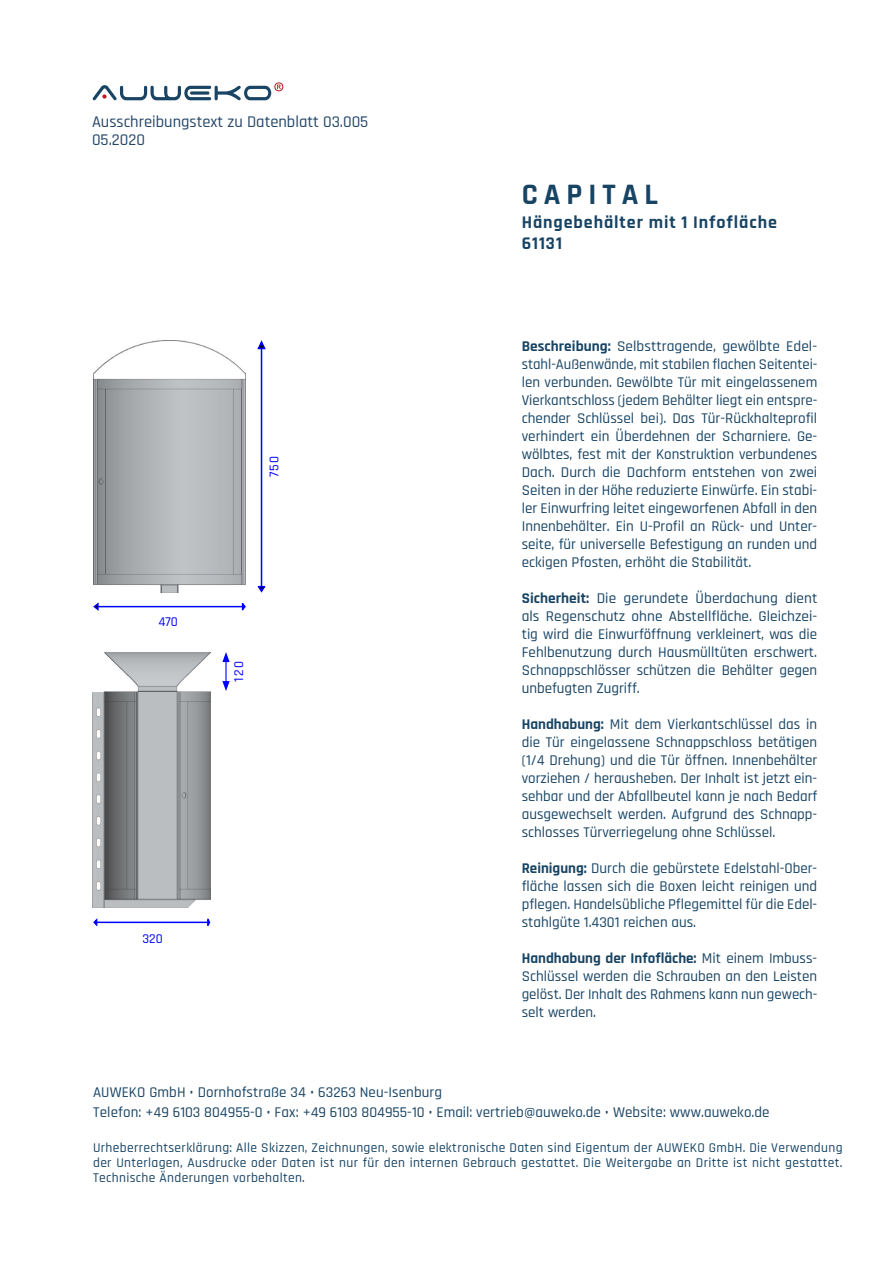
<style>
.page{position:relative;width:893px;height:1263px;background:#fff}
.page>*{position:absolute;margin:0;border:0;box-sizing:border-box;transform-origin:0 0}
.t1{font:700 30px "Rajdhani";letter-spacing:.2em;color:#184464}
.t2{font:700 18px "Rajdhani";letter-spacing:.05em;color:#184464}
.t3{font:500 16.5px "Rajdhani";color:#244667}
.t4{font:500 15px/18px "Rajdhani";color:#184464;text-align:justify}
.t5{font:500 13.5px/15px "Rajdhani";letter-spacing:.025em;color:#184464;text-align:justify}
.t6{font:500 13.5px "Rajdhani";letter-spacing:.045em;color:#00f}
.s1{font-weight:700}
</style>
<div class="page">
<hr style="left:97px;top:606px;width:146px;height:1px;background:#00f">
<svg style="left:93px;top:602px;width:7px;height:9px"></svg>
<svg style="left:240px;top:603px;width:6px;height:8px"></svg>
<hr style="left:261px;top:347px;width:1px;height:241px;background:#00f">
<svg style="left:257px;top:340px;width:9px;height:10px"></svg>
<svg style="left:257px;top:585px;width:9px;height:8px"></svg>
<hr style="left:96px;top:921px;width:112px;height:2px;background:#00f">
<svg style="left:93px;top:918px;width:6px;height:9px"></svg>
<svg style="left:206px;top:918px;width:5px;height:8px"></svg>
<img style="left:93px;top:340px;width:153px;height:253px">
<img style="left:93px;top:652px;width:117px;height:255px">
<hr style="left:225px;top:660px;width:2px;height:23px;background:#00f">
<svg style="left:222px;top:652px;width:8px;height:10px"></svg>
<svg style="left:222px;top:681px;width:8px;height:10px"></svg>
<svg style="left:93px;top:82px;width:190px;height:18px"></svg>
<p class="t3" style="left:92px;top:113px;width:278px">Ausschreibungstext zu Datenblatt 03.005</p>
<p class="t3" style="left:92px;top:131px;width:54px">05.2020</p>
<p class="t6" style="left:158px;top:614px;width:21px">470</p>
<p class="t6" style="left:266px;top:477px;width:23px;rotate:-90deg">750</p>
<p class="t6" style="left:231px;top:682px;width:22px;rotate:-90deg">120</p>
<p class="t6" style="left:142px;top:930px;width:22px">320</p>
<p class="t1" style="left:522px;top:176px;width:138px">CAPITAL</p>
<p class="t2" style="left:522px;top:211px;width:257px">Hängebehälter mit 1 Infofläche</p>
<p class="t2" style="left:522px;top:233px;width:42px">61131</p>
<p class="t4" style="left:522px;top:338px;width:297px"><span class="s1">Beschreibung:</span> Selbsttragende, gewölbte Edel&shy;stahl-Außenwände, mit stabilen flachen Seitentei&shy;len verbunden. Gewölbte Tür mit eingelassenem Vierkantschloss (jedem Behälter liegt ein entspre&shy;chender Schlüssel bei). Das Tür-Rückhalteprofil verhindert ein Überdehnen der Scharniere. Ge&shy;wölbtes, fest mit der Konstruktion verbundenes Dach. Durch die Dachform entstehen von zwei Seiten in der Höhe reduzierte Einwürfe. Ein stabi&shy;ler Einwurfring leitet eingeworfenen Abfall in den Innenbehälter. Ein U-Profil an Rück- und Unter&shy;seite, für universelle Befestigung an runden und eckigen Pfosten, erhöht die Stabilität.</p>
<p class="t4" style="left:522px;top:590px;width:297px"><span class="s1">Sicherheit:</span> Die gerundete Überdachung dient als Regenschutz ohne Abstellfläche. Gleichzei&shy;tig wird die Einwurföffnung verkleinert, was die Fehlbenutzung durch Hausmülltüten erschwert.<br>Schnappschlösser schützen die Behälter gegen unbefugten Zugriff.</p>
<p class="t4" style="left:522px;top:716px;width:297px"><span class="s1">Handhabung:</span> Mit dem Vierkantschlüssel das in die Tür eingelassene Schnappschloss betätigen (1/4 Drehung) und die Tür öffnen. Innenbehälter vorziehen / herausheben. Der Inhalt ist jetzt ein&shy;sehbar und der Abfallbeutel kann je nach Bedarf ausgewechselt werden. Aufgrund des Schnapp&shy;schlosses Türverriegelung ohne Schlüssel.</p>
<p class="t4" style="left:522px;top:860px;width:297px"><span class="s1">Reinigung:</span> Durch die gebürstete Edelstahl-Ober&shy;fläche lassen sich die Boxen leicht reinigen und pflegen. Handelsübliche Pflegemittel für die Edel&shy;stahlgüte 1.4301 reichen aus.</p>
<p class="t4" style="left:522px;top:950px;width:297px"><span class="s1">Handhabung der Infofläche:</span> Mit einem Imbuss-Schlüssel werden die Schrauben an den Leisten gelöst. Der Inhalt des Rahmens kann nun gewech&shy;selt werden.</p>
<p class="t4" style="left:93px;top:1084px;width:350px">AUWEKO GmbH • Dornhofstraße 34 • 63263 Neu-Isenburg</p>
<p class="t4" style="left:93px;top:1104px;width:678px">Telefon: +49 6103 804955-0 • Fax: +49 6103 804955-10 • Email: vertrieb@auweko.de • Website: www.auweko.de</p>
<p class="t5" style="left:93px;top:1141px;width:751px">Urheberrechtserklärung: Alle Skizzen, Zeichnungen, sowie elektronische Daten sind Eigentum der AUWEKO GmbH. Die Verwendung der Unterlagen, Ausdrucke oder Daten ist nur für den internen Gebrauch gestattet. Die Weitergabe an Dritte ist nicht gestattet.<br>Technische Änderungen vorbehalten.</p>
</div>
